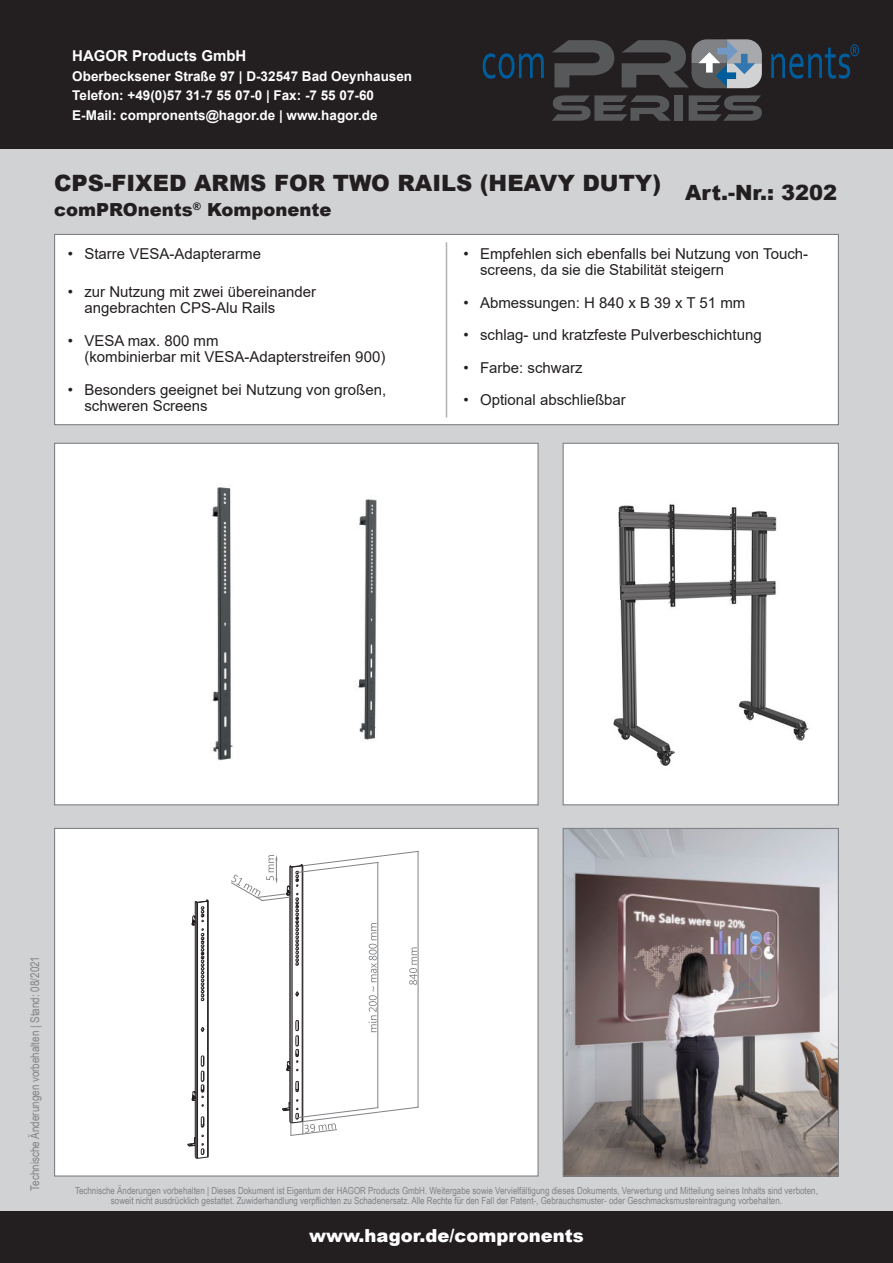
<style>
.page{position:relative;width:893px;height:1263px;background:#d1d2d4}
.page>*{position:absolute;margin:0;border:0;box-sizing:border-box;transform-origin:0 0}
.t1{font:900 22.5px "Arial";color:#231f20}
.t2{font:900 21px "Arial";color:#231f20}
.t3{font:900 18px "Arial";color:#fff}
.t4{font:900 18px "Arial";color:#231f20}
.t5{font:15px/16.5px "Arial";color:#231f20}
.t6{font:700 15px "Arial";color:#fff}
.t7{font:700 13.5px/19.5px "Arial";color:#fff}
.t8{font:12px "Arial Narrow";color:#808285}
.t9{font:9.75px/10.5px "Arial Narrow";color:#808285;text-align:center}
</style>
<div class="page">
<div style="left:0;top:1212px;width:893px;height:51px;background:#231f20"></div>
<div style="left:0;top:0;width:893px;height:149px;background:#231f20"></div>
<svg style="left:483px;top:53px;width:61px;height:26px"></svg>
<svg style="left:552px;top:40px;width:62px;height:47px"></svg>
<svg style="left:771px;top:44px;width:88px;height:35px"></svg>
<svg style="left:552px;top:95px;width:119px;height:26px"></svg>
<div style="left:674px;top:95px;width:9px;height:26px;background:#57585a"></div>
<svg style="left:689px;top:95px;width:73px;height:26px"></svg>
<svg style="left:622px;top:39px;width:140px;height:49px"></svg>
<img style="left:565px;top:830px;width:272px;height:344px">
<div style="left:563px;top:828px;width:276px;height:348px;border:1px solid #808285"></div>
<div style="left:563px;top:443px;width:275px;height:362px;background:#fff"></div>
<img style="left:613px;top:504px;width:196px;height:262px">
<div style="left:563px;top:443px;width:276px;height:362px;border:1px solid #808285"></div>
<div style="left:55px;top:828px;width:483px;height:348px;background:#fff"></div>
<hr style="left:195px;top:902px;width:1px;height:254px;background:#231f20">
<hr style="left:196px;top:902px;width:1px;height:256px;background:#231f20">
<hr style="left:197px;top:902px;width:1px;height:256px;background:#231f20">
<hr style="left:207px;top:901px;width:1px;height:256px;background:#231f20">
<hr style="left:208px;top:901px;width:1px;height:256px;background:#231f20">
<hr style="left:290px;top:866px;width:1px;height:255px;background:#231f20">
<hr style="left:291px;top:867px;width:1px;height:256px;background:#231f20">
<svg style="left:200px;top:1027px;width:5px;height:5px"></svg>
<hr style="left:292px;top:867px;width:1px;height:256px;background:#231f20">
<hr style="left:302px;top:866px;width:1px;height:256px;background:#231f20">
<hr style="left:303px;top:865px;width:1px;height:256px;background:#231f20">
<svg style="left:295px;top:1081px;width:4px;height:11px"></svg>
<svg style="left:201px;top:1116px;width:4px;height:11px"></svg>
<svg style="left:187px;top:1134px;width:22px;height:25px"></svg>
<svg style="left:192px;top:1055px;width:13px;height:51px"></svg>
<svg style="left:192px;top:899px;width:17px;height:102px"></svg>
<hr style="left:378px;top:862px;width:1px;height:245px;background:#808285">
<hr style="left:418px;top:851px;width:1px;height:256px;background:#808285">
<svg style="left:231px;top:851px;width:188px;height:220px"></svg>
<svg style="left:282px;top:1099px;width:137px;height:37px"></svg>
<div style="left:55px;top:443px;width:483px;height:362px;background:#fff"></div>
<img style="left:212px;top:487px;width:165px;height:274px">
<div style="left:55px;top:234px;width:783px;height:191px;background:#fff"></div>
<div style="left:54px;top:234px;width:785px;height:191px;border:1px solid #808285"></div>
<hr style="left:446px;top:242px;width:1px;height:175px;background:#b0b1b5">
<p class="t6" style="left:72px;top:45px;width:176px">HAGOR Products GmbH</p>
<p class="t7" style="left:72px;top:66px;width:341px">Oberbecksener Straße 97 | D-32547 Bad Oeynhausen<br>Telefon: +49(0)57 31-7 55 07-0 | Fax: -7 55 07-60<br>E-Mail: compronents@hagor.de | www.hagor.de</p>
<h1 class="t1" style="left:54px;top:167px;width:609px">CPS-FIXED ARMS FOR TWO RAILS (HEAVY DUTY)</h1>
<p class="t4" style="left:54px;top:197px;width:279px">comPROnents<sup>®</sup> Komponente</p>
<h2 class="t2" style="left:685px;top:177px;width:154px">Art.-Nr.: 3202</h2>
<p class="t5" style="left:68px;top:245px;width:195px">• Starre VESA-Adapterarme</p>
<p class="t5" style="left:84px;top:283px;width:233px;text-indent:-16px">• zur Nutzung mit zwei übereinander angebrachten CPS-Alu Rails</p>
<p class="t5" style="left:84px;top:332px;width:302px;text-indent:-16px">• VESA max. 800 mm<br>(kombinierbar mit VESA-Adapterstreifen 900)</p>
<p class="t5" style="left:84px;top:381px;width:303px;text-indent:-16px">• Besonders geeignet bei Nutzung von großen, schweren Screens</p>
<p class="t5" style="left:480px;top:245px;width:330px;text-indent:-16px">• Empfehlen sich ebenfalls bei Nutzung von Touch&shy;screens, da sie die Stabilität steigern</p>
<p class="t5" style="left:463px;top:294px;width:283px">• Abmessungen: H 840 x B 39 x T 51 mm</p>
<p class="t5" style="left:463px;top:327px;width:300px">• schlag- und kratzfeste Pulverbeschichtung</p>
<p class="t5" style="left:463px;top:359px;width:121px">• Farbe: schwarz</p>
<p class="t5" style="left:463px;top:392px;width:164px">• Optional abschließbar</p>
<p class="t8" style="left:26px;top:1190px;width:236px;rotate:-90deg">Technische Änderungen vorbehalten | Stand: 08/2021</p>
<p class="t9" style="left:75px;top:1184px;width:744px">Technische Änderungen vorbehalten | Dieses Dokument ist Eigentum der HAGOR Products GmbH. Weitergabe sowie Vervielfältigung dieses Dokuments, Verwertung und Mitteilung seines Inhalts sind verboten, soweit nicht ausdrücklich gestattet. Zuwiderhandlung verpflichten zu Schadenersatz. Alle Rechte für den Fall der Patent-, Gebrauchsmuster- oder Geschmacksmustereintragung vorbehalten.</p>
<p class="t3" style="left:309px;top:1222px;width:276px">www.hagor.de/compronents</p>
</div>
